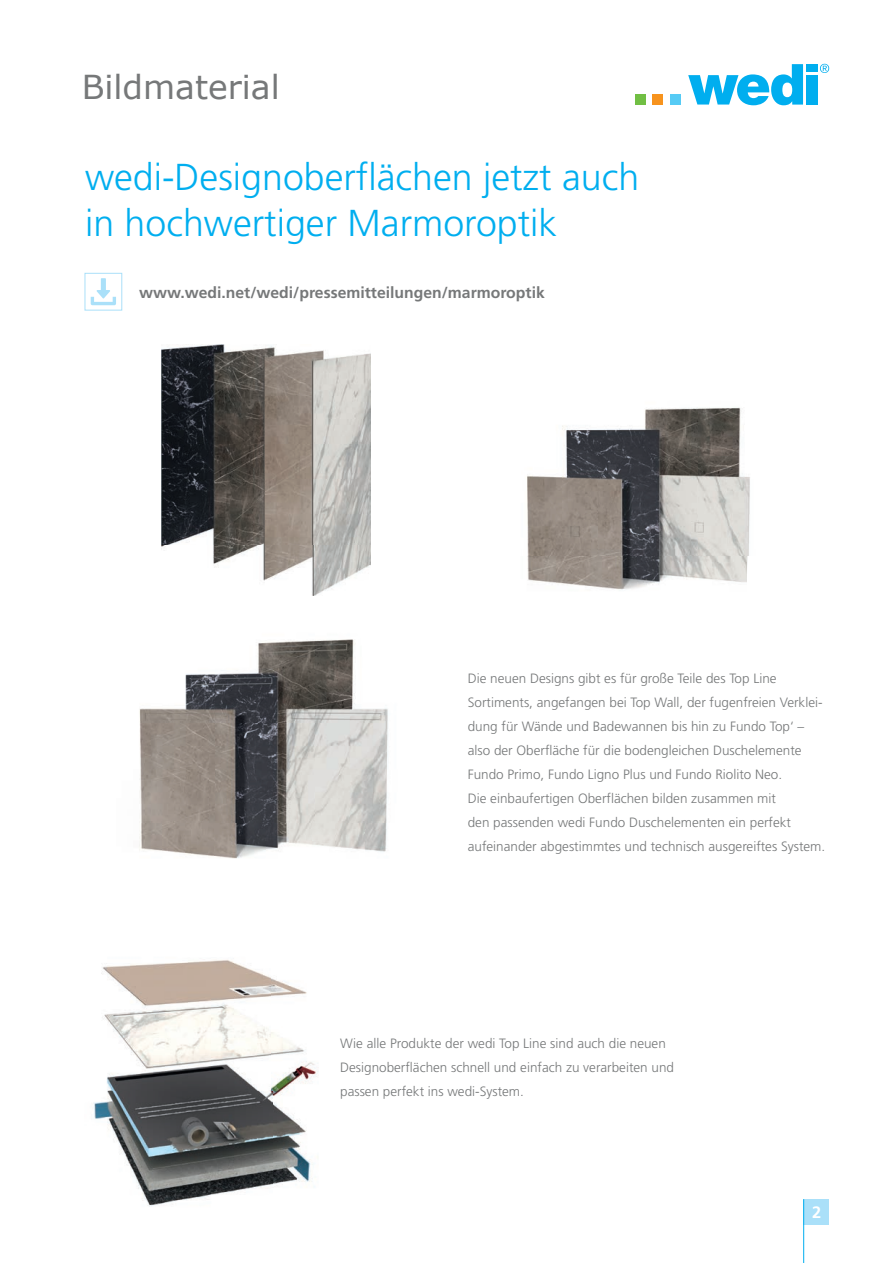
<style>
.page{position:relative;width:893px;height:1263px;background:#fff}
.page>*{position:absolute;margin:0;border:0;box-sizing:border-box;transform-origin:0 0}
.t1{font:300 37.5px/46.5px "Frutiger LT Std";color:#00aeef}
.t2{font:33px "Verdana";color:#767879}
.t3{font:700 16.5px "Frutiger LT Std";color:#fff}
.t4{font:700 15.75px "Frutiger LT Std";color:#767879}
.t5{font:300 13.5px/24px "Frutiger LT Std";color:#767879}
</style>
<div class="page">
<div style="left:635px;top:94px;width:11px;height:11px;background:#71bf44"></div>
<div style="left:652px;top:94px;width:11px;height:11px;background:#f7931d"></div>
<div style="left:670px;top:94px;width:11px;height:11px;background:#56cbf5"></div>
<svg style="left:688px;top:64px;width:115px;height:41px"></svg>
<div style="left:806px;top:64px;width:11px;height:8px;background:#00aeef"></div>
<div style="left:806px;top:75px;width:11px;height:30px;background:#00aeef"></div>
<svg style="left:820px;top:64px;width:9px;height:9px"></svg>
<div style="left:804px;top:1199px;width:25px;height:26px;background:#aae0f9"></div>
<hr style="left:803px;top:1199px;width:1px;height:64px;background:#00aeef">
<div style="left:85px;top:273px;width:37px;height:37px;border:1px solid #aae0f9"></div>
<svg style="left:91px;top:278px;width:25px;height:27px"></svg>
<img style="left:161px;top:344px;width:209px;height:251px">
<img style="left:527px;top:407px;width:223px;height:183px">
<img style="left:139px;top:639px;width:249px;height:220px">
<img style="left:93px;top:960px;width:225px;height:247px">
<h2 class="t2" style="left:82px;top:66px;width:199px">Bildmaterial</h2>
<h1 class="t1" style="left:85px;top:154px;width:556px">wedi-Designoberflächen jetzt auch in hochwertiger Marmoroptik</h1>
<p class="t4" style="left:139px;top:283px;width:407px">www.wedi.net/wedi/pressemitteilungen/marmoroptik</p>
<p class="t5" style="left:468px;top:666px;width:359px">Die neuen Designs gibt es für große Teile des Top Line Sortiments, angefangen bei Top Wall, der fugenfreien Verklei&shy;dung für Wände und Badewannen bis hin zu Fundo Top‘ – also der Oberfläche für die bodengleichen Duschelemente Fundo Primo, Fundo Ligno Plus und Fundo Riolito Neo.<br>Die einbaufertigen Oberflächen bilden zusammen mit<br>den passenden wedi Fundo Duschelementen ein perfekt aufeinander abgestimmtes und technisch ausgereiftes System.</p>
<p class="t5" style="left:340px;top:1032px;width:335px">Wie alle Produkte der wedi Top Line sind auch die neuen<br>Designoberflächen schnell und einfach zu verarbeiten und passen perfekt ins wedi-System.</p>
<p class="t3" style="left:812px;top:1202px;width:11px">2</p>
</div>
